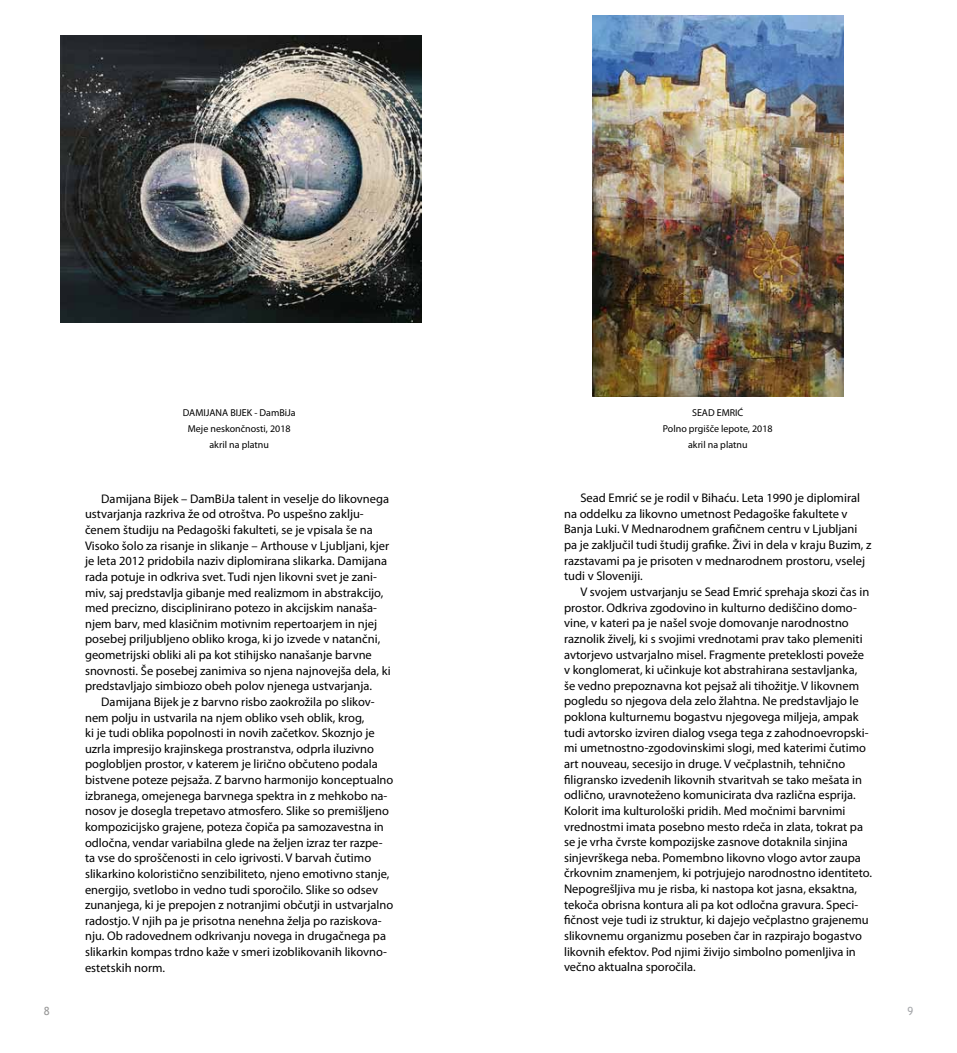
<style>
.page{position:relative;width:957px;height:1053px;background:#fff}
.page>*{position:absolute;margin:0;border:0;box-sizing:border-box;transform-origin:0 0}
.t1{font:12.5px/15.6px "Myriad Pro";color:#000}
.t2{font:11.25px "Trebuchet MS";color:#999}
.t3{font:11.25px "Trebuchet MS";color:#a7a9ac}
.t4{font:10px/15.6px "Myriad Pro";color:#000;text-align:center}
</style>
<div class="page">
<img style="left:61px;top:35px;width:361px;height:287px">
<img style="left:592px;top:16px;width:252px;height:380px">
<p class="t4" style="left:183px;top:405px;width:114px">DAMIJANA BIJEK - DamBiJa<br>Meje neskončnosti, 2018 akril na platnu</p>
<p class="t4" style="left:663px;top:405px;width:111px">SEAD EMRIĆ<br>Polno prgišče lepote, 2018 akril na platnu</p>
<p class="t1" style="left:85px;top:490px;width:307px;text-indent:16px">Damijana Bijek – DamBiJa talent in veselje do likovnega ustvarjanja razkriva že od otroštva. Po uspešno zaklju&shy;čenem študiju na Pedagoški fakulteti, se je vpisala še na Visoko šolo za risanje in slikanje – Arthouse v Ljubljani, kjer je leta 2012 pridobila naziv diplomirana slikarka. Damijana rada potuje in odkriva svet. Tudi njen likovni svet je zani&shy;miv, saj predstavlja gibanje med realizmom in abstrakcijo, med precizno, disciplinirano potezo in akcijskim nanaša&shy;njem barv, med klasičnim motivnim repertoarjem in njej posebej priljubljeno obliko kroga, ki jo izvede v natančni, geometrijski obliki ali pa kot stihijsko nanašanje barvne snovnosti. Še posebej zanimiva so njena najnovejša dela, ki predstavljajo simbiozo obeh polov njenega ustvarjanja.</p>
<p class="t1" style="left:85px;top:693px;width:310px;text-indent:16px">Damijana Bijek je z barvno risbo zaokrožila po slikov&shy;nem polju in ustvarila na njem obliko vseh oblik, krog,<br>ki je tudi oblika popolnosti in novih začetkov. Skoznjo je uzrla impresijo krajinskega prostranstva, odprla iluzivno poglobljen prostor, v katerem je lirično občuteno podala bistvene poteze pejsaža. Z barvno harmonijo konceptualno izbranega, omejenega barvnega spektra in z mehkobo na&shy;nosov je dosegla trepetavo atmosfero. Slike so premišljeno kompozicijsko grajene, poteza čopiča pa samozavestna in odločna, vendar variabilna glede na željen izraz ter razpe&shy;ta vse do sproščenosti in celo igrivosti. V barvah čutimo slikarkino koloristično senzibiliteto, njeno emotivno stanje, energijo, svetlobo in vedno tudi sporočilo. Slike so odsev zunanjega, ki je prepojen z notranjimi občutji in ustvarjalno radostjo. V njih pa je prisotna nenehna želja po raziskova&shy;nju. Ob radovednem odkrivanju novega in drugačnega pa slikarkin kompas trdno kaže v smeri izoblikovanih likovno&shy;estetskih norm.</p>
<p class="t1" style="left:564px;top:490px;width:309px;text-indent:16px">Sead Emrić se je rodil v Bihaću. Leta 1990 je diplomiral na oddelku za likovno umetnost Pedagoške fakultete v Banja Luki. V Mednarodnem grafičnem centru v Ljubljani pa je zaključil tudi študij grafike. Živi in dela v kraju Buzim, z razstavami pa je prisoten v mednarodnem prostoru, vselej tudi v Sloveniji.</p>
<p class="t1" style="left:564px;top:583px;width:309px;text-indent:16px">V svojem ustvarjanju se Sead Emrić sprehaja skozi čas in prostor. Odkriva zgodovino in kulturno dediščino domo&shy;vine, v kateri pa je našel svoje domovanje narodnostno raznolik živelj, ki s svojimi vrednotami prav tako plemeniti avtorjevo ustvarjalno misel. Fragmente preteklosti poveže v konglomerat, ki učinkuje kot abstrahirana sestavljanka,<br>še vedno prepoznavna kot pejsaž ali tihožitje. V likovnem pogledu so njegova dela zelo žlahtna. Ne predstavljajo le poklona kulturnemu bogastvu njegovega miljeja, ampak tudi avtorsko izviren dialog vsega tega z zahodnoevropski&shy;mi umetnostno-zgodovinskimi slogi, med katerimi čutimo art nouveau, secesijo in druge. V večplastnih, tehnično filigransko izvedenih likovnih stvaritvah se tako mešata in odlično, uravnoteženo komunicirata dva različna esprija.<br>Kolorit ima kulturološki pridih. Med močnimi barvnimi vrednostmi imata posebno mesto rdeča in zlata, tokrat pa se je vrha čvrste kompozijske zasnove dotaknila sinjina sinjevrškega neba. Pomembno likovno vlogo avtor zaupa črkovnim znamenjem, ki potrjujejo narodnostno identiteto.<br>Nepogrešljiva mu je risba, ki nastopa kot jasna, eksaktna, tekoča obrisna kontura ali pa kot odločna gravura. Speci&shy;fičnost veje tudi iz struktur, ki dajejo večplastno grajenemu slikovnemu organizmu poseben čar in razpirajo bogastvo likovnih efektov. Pod njimi živijo simbolno pomenljiva in večno aktualna sporočila.</p>
<p class="t2" style="left:44px;top:1004px;width:7px">8</p>
<p class="t3" style="left:907px;top:1004px;width:7px">9</p>
</div>
